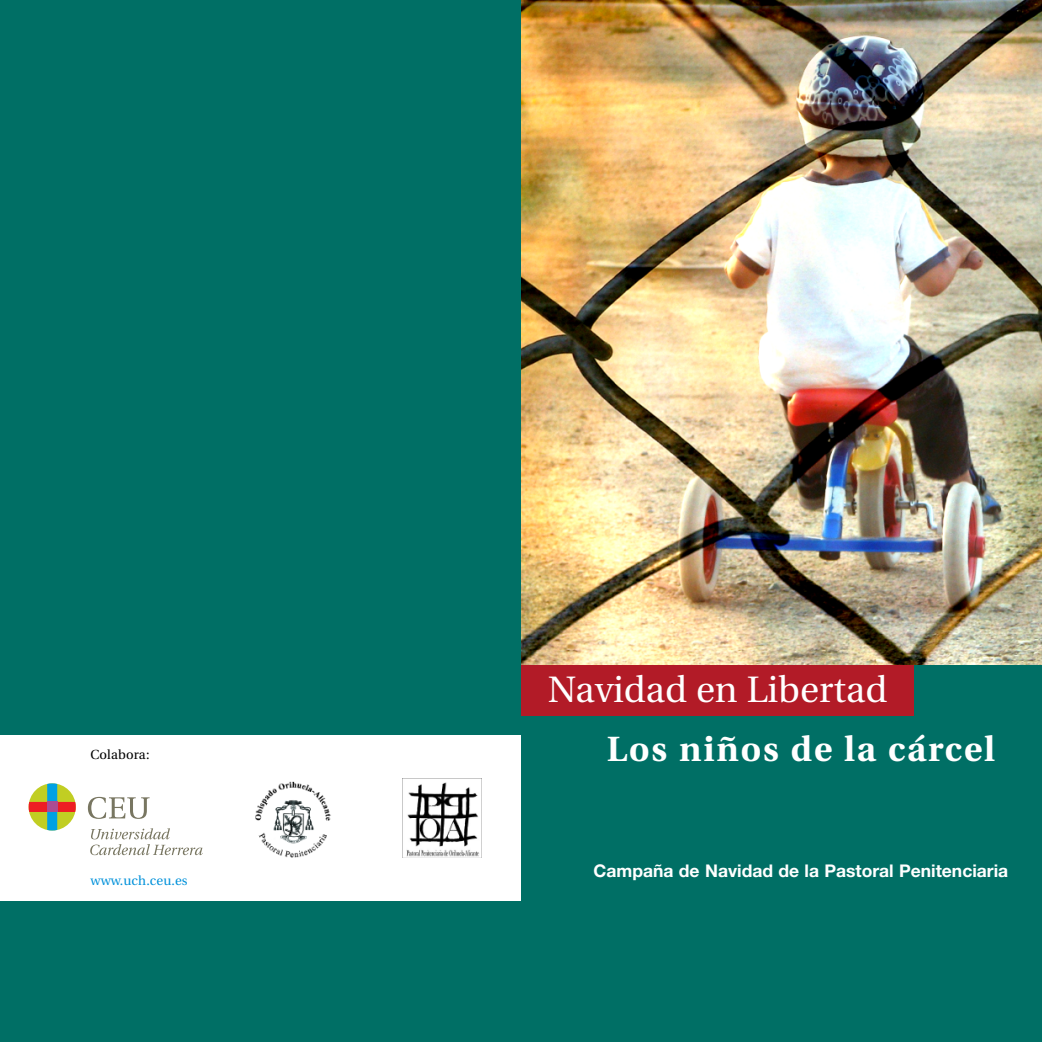
<style>
.page{position:relative;width:1042px;height:1042px;background:#fff}
.page>*{position:absolute;margin:0;border:0;box-sizing:border-box;transform-origin:0 0}
.t1{font:36.75px "Utopia";color:#fff}
.t2{font:700 35px "Utopia";letter-spacing:.055em;color:#fff}
.t3{font:700 17.5px "Helvetica Neue";color:#fff}
.t4{font:13.12px "Utopia";letter-spacing:.01em;color:#0091da}
.t5{font:13.12px "Utopia";letter-spacing:.015em;color:#000}
</style>
<div class="page">
<div style="left:521px;top:520px;width:521px;height:522px;background:#006f65"></div>
<div style="left:0;top:0;width:521px;height:1042px;background:#006f65"></div>
<img style="left:521px;top:0;width:521px;height:665px">
<div style="left:0;top:735px;width:521px;height:165px;background:#fff"></div>
<svg style="left:90px;top:828px;width:113px;height:27px"></svg>
<svg style="left:29px;top:783px;width:47px;height:47px"></svg>
<div style="left:47px;top:802px;width:10px;height:10px;background:#ab4c92"></div>
<svg style="left:88px;top:797px;width:62px;height:22px"></svg>
<div style="left:521px;top:665px;width:392px;height:50px;background:#b21b27"></div>
<img style="left:256px;top:781px;width:75px;height:76px">
<img style="left:403px;top:778px;width:79px;height:80px">
<p class="t5" style="left:91px;top:749px;width:61px">Colabora:</p>
<p class="t4" style="left:91px;top:875px;width:99px">www.uch.ceu.es</p>
<h1 class="t1" style="left:548px;top:675px;width:341px">Navidad en Libertad</h1>
<h2 class="t2" style="left:607px;top:735px;width:390px">Los niños de la cárcel</h2>
<p class="t3" style="left:593px;top:864px;width:416px">Campaña de Navidad de la Pastoral Penitenciaria</p>
</div>
